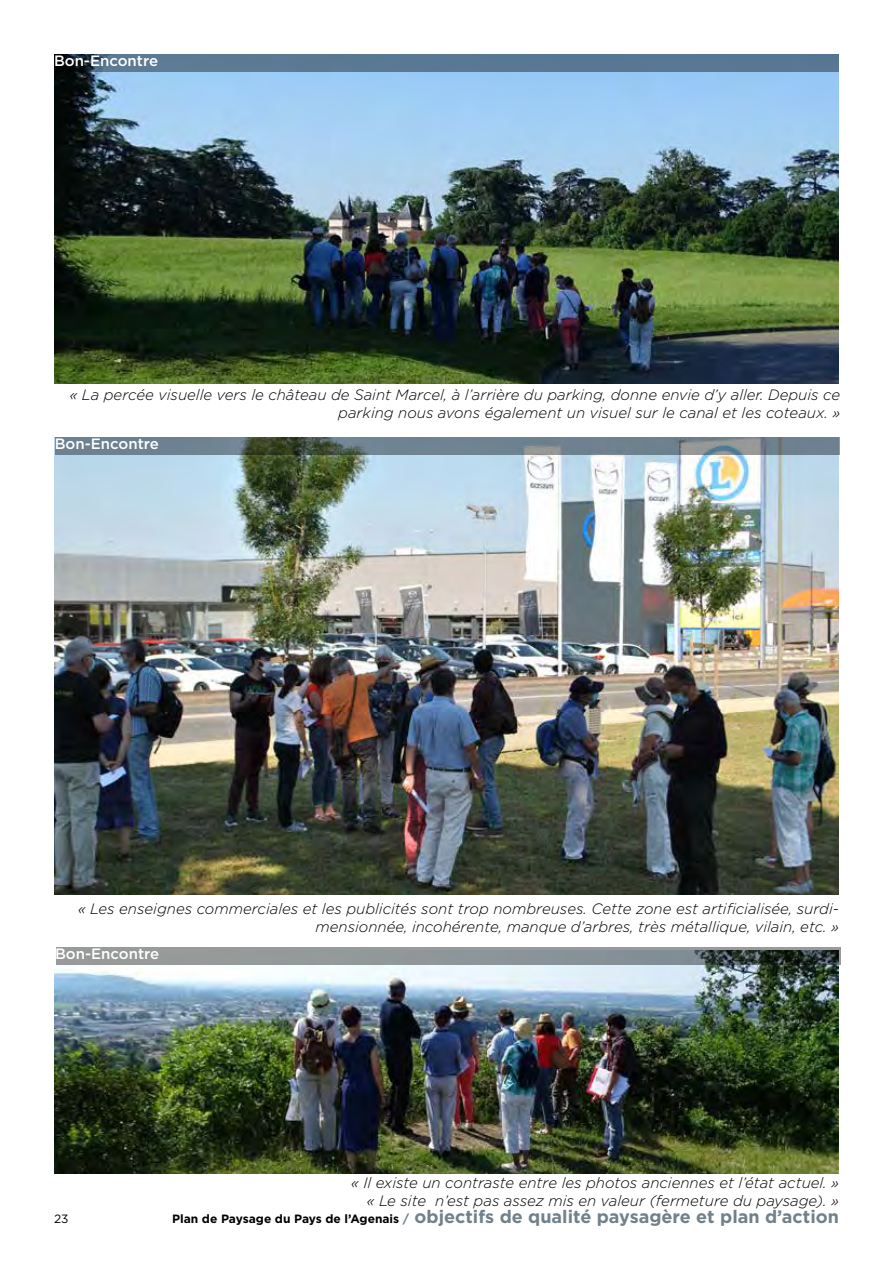
<style>
.page{position:relative;width:893px;height:1263px;background:#fff}
.page>*{position:absolute;margin:0;border:0;box-sizing:border-box;transform-origin:0 0}
.t1{font:700 18px "Gotham";color:#70818b}
.t2{font:italic 300 15px/18px "Gotham";color:#000;text-align:right}
.t3{font:500 15px "Gotham";color:#fff}
.t4{font:12px "Gotham";color:#000}
.s1{font-size:12px;color:#000}
.s2{font-size:12px}
</style>
<div class="page">
<img style="left:54px;top:965px;width:785px;height:209px">
<img style="left:54px;top:437px;width:785px;height:458px">
<img style="left:54px;top:54px;width:785px;height:330px">
<div style="left:55px;top:55px;width:784px;height:17px;background:#597894"></div>
<svg style="left:56px;top:437px;width:784px;height:17px;background:#6b7c84"></svg>
<svg style="left:56px;top:948px;width:784px;height:17px;background:#808789"></svg>
<p class="t3" style="left:54px;top:51px;width:106px">Bon-Encontre</p>
<p class="t2" style="left:70px;top:386px;width:772px">« La percée visuelle vers le château de Saint Marcel, à l’arrière du parking, donne envie d’y aller. Depuis ce parking nous avons également un visuel sur le canal et les coteaux. »</p>
<p class="t3" style="left:55px;top:433px;width:106px">Bon-Encontre</p>
<p class="t2" style="left:78px;top:899px;width:762px">« Les enseignes commerciales et les publicités sont trop nombreuses. Cette zone est artificialisée, surdi&shy;mensionnée, incohérente, manque d’arbres, très métallique, vilain, etc. »</p>
<p class="t3" style="left:55px;top:944px;width:106px">Bon-Encontre</p>
<p class="t2" style="left:351px;top:1173px;width:489px">« Il existe un contraste entre les photos anciennes et l’état actuel. » « Le site n’est pas assez mis en valeur (fermeture du paysage). »</p>
<p class="t4" style="left:54px;top:1212px;width:16px">23</p>
<p class="t1" style="left:172px;top:1205px;width:668px"><span class="s1">Plan de Paysage du Pays de l’Agenais</span> <span class="s2">/</span> objectifs de qualité paysagère et plan d’action</p>
</div>
